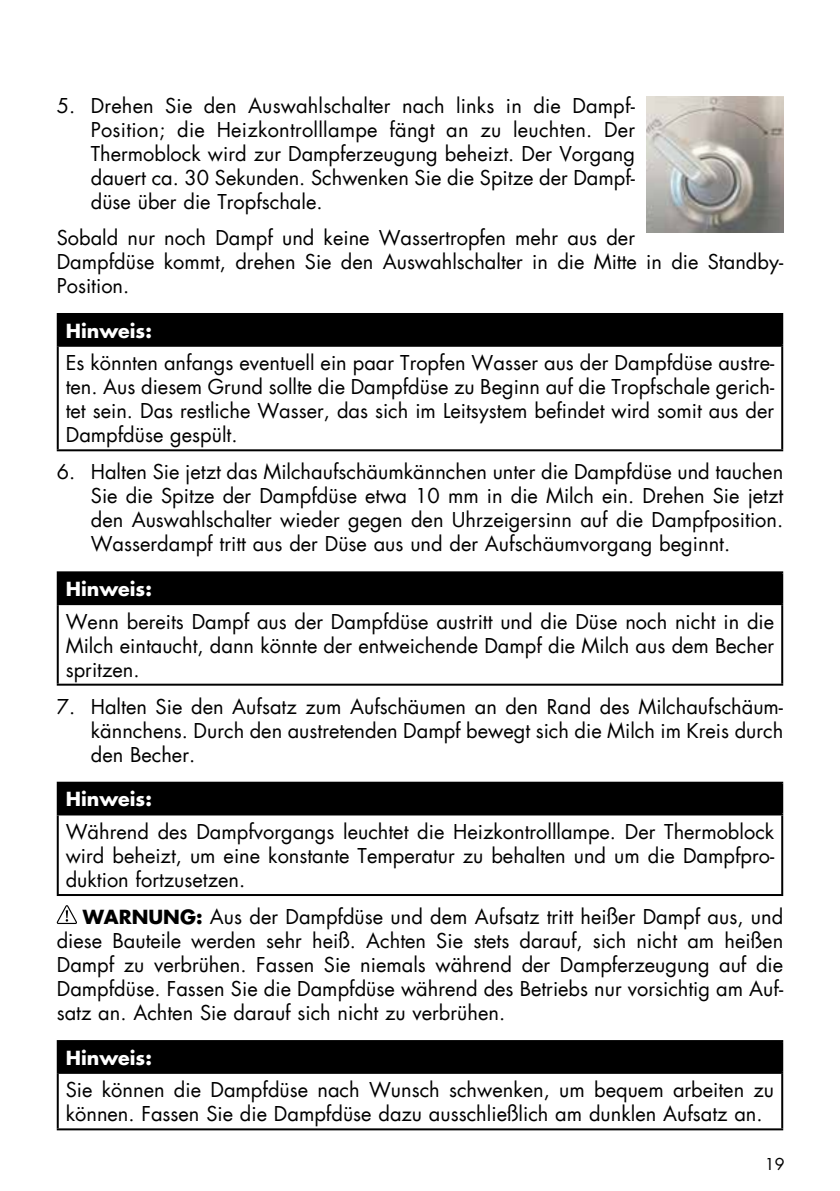
<style>
.page{position:relative;width:840px;height:1191px;background:#fff}
.page>*{position:absolute;margin:0;border:0;box-sizing:border-box;transform-origin:0 0}
.t1{font:20px/24px "Futura LT";color:#000;text-align:justify}
.t2{font:700 19px "Futura LT";color:#fff}
.t3{font:16px "Futura LT";color:#000}
.s1{font-weight:700;font-size:19px}
</style>
<div class="page">
<div style="left:58px;top:314px;width:723px;height:32px;background:#000"></div>
<hr style="left:57px;top:313px;width:725px;height:2px;background:#000">
<hr style="left:57px;top:315px;width:2px;height:30px;background:#000">
<hr style="left:780px;top:315px;width:2px;height:30px;background:#000">
<hr style="left:57px;top:345px;width:725px;height:2px;background:#000">
<hr style="left:57px;top:347px;width:2px;height:102px;background:#000">
<hr style="left:780px;top:347px;width:2px;height:102px;background:#000">
<hr style="left:57px;top:449px;width:725px;height:2px;background:#000">
<div style="left:58px;top:572px;width:723px;height:32px;background:#000"></div>
<hr style="left:57px;top:571px;width:725px;height:2px;background:#000">
<hr style="left:57px;top:573px;width:2px;height:30px;background:#000">
<hr style="left:780px;top:573px;width:2px;height:30px;background:#000">
<hr style="left:57px;top:603px;width:725px;height:2px;background:#000">
<hr style="left:57px;top:605px;width:2px;height:78px;background:#000">
<hr style="left:780px;top:605px;width:2px;height:78px;background:#000">
<hr style="left:57px;top:683px;width:725px;height:2px;background:#000">
<div style="left:58px;top:782px;width:723px;height:32px;background:#000"></div>
<hr style="left:57px;top:781px;width:725px;height:2px;background:#000">
<hr style="left:57px;top:783px;width:2px;height:30px;background:#000">
<hr style="left:780px;top:783px;width:2px;height:30px;background:#000">
<hr style="left:57px;top:813px;width:725px;height:2px;background:#000">
<hr style="left:57px;top:815px;width:2px;height:79px;background:#000">
<hr style="left:780px;top:815px;width:2px;height:79px;background:#000">
<hr style="left:57px;top:894px;width:725px;height:2px;background:#000">
<svg style="left:57px;top:905px;width:20px;height:19px"></svg>
<div style="left:58px;top:1041px;width:723px;height:31px;background:#000"></div>
<hr style="left:57px;top:1040px;width:725px;height:2px;background:#000">
<hr style="left:57px;top:1042px;width:2px;height:29px;background:#000">
<hr style="left:780px;top:1042px;width:2px;height:29px;background:#000">
<hr style="left:57px;top:1071px;width:725px;height:2px;background:#000">
<hr style="left:57px;top:1073px;width:2px;height:55px;background:#000">
<hr style="left:780px;top:1073px;width:2px;height:55px;background:#000">
<hr style="left:57px;top:1128px;width:725px;height:2px;background:#000">
<img style="left:646px;top:96px;width:136px;height:136px">
<p class="t1" style="left:91px;top:94px;width:545px;text-indent:-34px">5. Drehen Sie den Auswahlschalter nach links in die Dampf-Position; die Heizkontrolllampe fängt an zu leuchten. Der Thermoblock wird zur Dampferzeugung beheizt. Der Vorgang dauert ca. 30 Sekunden. Schwenken Sie die Spitze der Dampf&shy;düse über die Tropfschale.</p>
<p class="t1" style="left:57px;top:226px;width:727px;text-align:left">Sobald nur noch Dampf und keine Wassertropfen mehr aus der<br>Dampfdüse kommt, drehen Sie den Auswahlschalter in die Mitte in die Standby-<br>Position.</p>
<p class="t2" style="left:66px;top:318px;width:88px">Hinweis:</p>
<p class="t1" style="left:66px;top:351px;width:709px">Es könnten anfangs eventuell ein paar Tropfen Wasser aus der Dampfdüse austre&shy;ten. Aus diesem Grund sollte die Dampfdüse zu Beginn auf die Tropfschale gerich&shy;tet sein. Das restliche Wasser, das sich im Leitsystem befindet wird somit aus der Dampfdüse gespült.</p>
<p class="t1" style="left:91px;top:460px;width:693px;text-indent:-34px">6. Halten Sie jetzt das Milchaufschäumkännchen unter die Dampfdüse und tauchen Sie die Spitze der Dampfdüse etwa 10 mm in die Milch ein. Drehen Sie jetzt den Auswahlschalter wieder gegen den Uhrzeigersinn auf die Dampfposition.<br>Wasserdampf tritt aus der Düse aus und der Aufschäumvorgang beginnt.</p>
<p class="t2" style="left:66px;top:576px;width:88px">Hinweis:</p>
<p class="t1" style="left:66px;top:609px;width:709px">Wenn bereits Dampf aus der Dampfdüse austritt und die Düse noch nicht in die Milch eintaucht, dann könnte der entweichende Dampf die Milch aus dem Becher spritzen.</p>
<p class="t1" style="left:91px;top:694px;width:693px;text-indent:-34px">7. Halten Sie den Aufsatz zum Aufschäumen an den Rand des Milchaufschäum&shy;kännchens. Durch den austretenden Dampf bewegt sich die Milch im Kreis durch den Becher.</p>
<p class="t2" style="left:66px;top:786px;width:88px">Hinweis:</p>
<p class="t1" style="left:66px;top:820px;width:709px">Während des Dampfvorgangs leuchtet die Heizkontrolllampe. Der Thermoblock wird beheizt, um eine konstante Temperatur zu behalten und um die Dampfpro&shy;duktion fortzusetzen.</p>
<p class="t1" style="left:57px;top:905px;width:727px;text-indent:26px"><span class="s1">WARNUNG:</span> Aus der Dampfdüse und dem Aufsatz tritt heißer Dampf aus, und diese Bauteile werden sehr heiß. Achten Sie stets darauf, sich nicht am heißen Dampf zu verbrühen. Fassen Sie niemals während der Dampferzeugung auf die Dampfdüse. Fassen Sie die Dampfdüse während des Betriebs nur vorsichtig am Auf&shy;satz an. Achten Sie darauf sich nicht zu verbrühen.</p>
<p class="t2" style="left:66px;top:1045px;width:88px">Hinweis:</p>
<p class="t1" style="left:66px;top:1078px;width:709px">Sie können die Dampfdüse nach Wunsch schwenken, um bequem arbeiten zu können. Fassen Sie die Dampfdüse dazu ausschließlich am dunklen Aufsatz an.</p>
<p class="t3" style="left:764px;top:1154px;width:21px">19</p>
</div>
